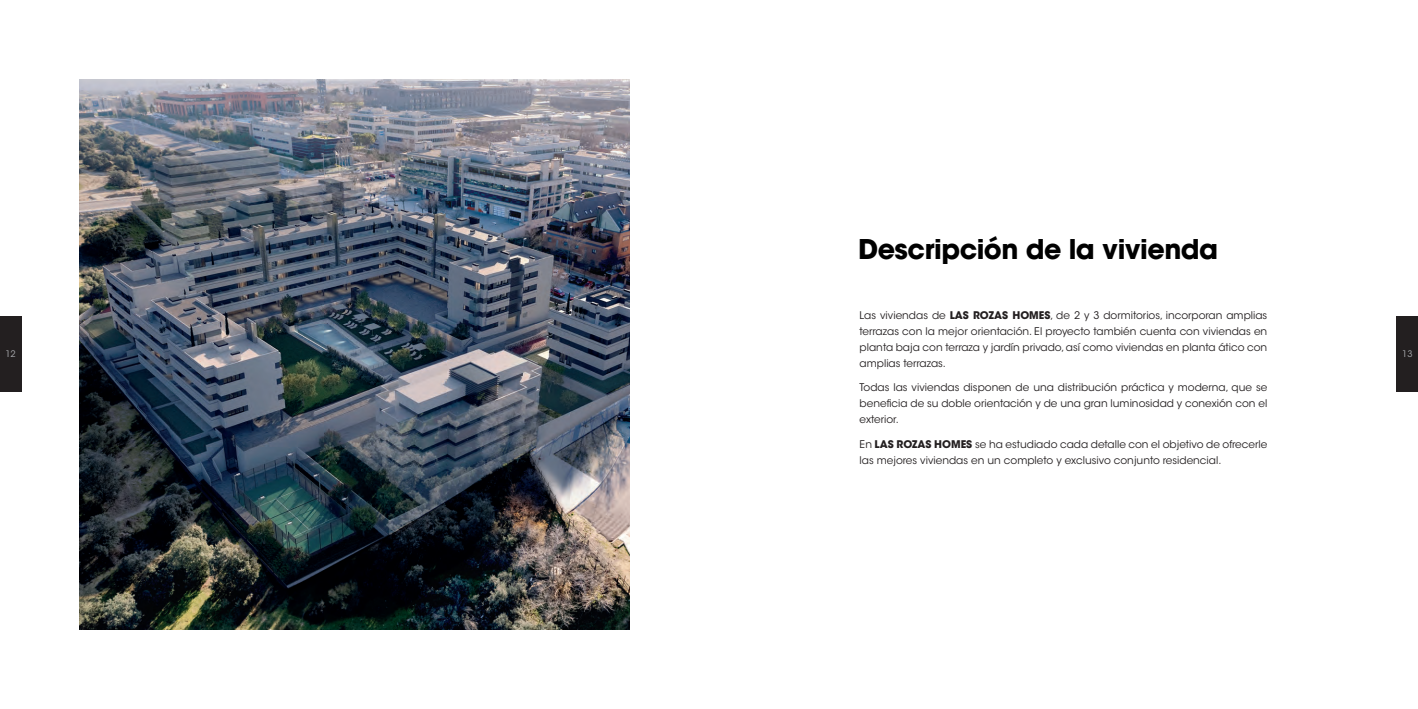
<style>
.page{position:relative;width:1418px;height:709px;background:#fff}
.page>*{position:absolute;margin:0;border:0;box-sizing:border-box;transform-origin:0 0}
.t1{font:700 27px "ITC Avant Garde Std";letter-spacing:-.02em;color:#000}
.t2{font:10.5px/16px "ITC Avant Garde Std";color:#231f20;text-align:justify}
.t3{font:9px "ITC Avant Garde Std";color:#a8a9ad}
.s1{font-weight:700}
</style>
<div class="page">
<div style="left:0;top:317px;width:21px;height:75px;background:#231f20"></div>
<div style="left:1396px;top:317px;width:21px;height:75px;background:#231f20"></div>
<img style="left:79px;top:79px;width:550px;height:550px">
<h1 class="t1" style="left:858px;top:231px;width:361px">Descripción de la vivienda</h1>
<p class="t2" style="left:859px;top:307px;width:409px">Las viviendas de <span class="s1">LAS ROZAS HOMES</span>, de 2 y 3 dormitorios, incorporan amplias terrazas con la mejor orientación. El proyecto también cuenta con viviendas en planta baja con terraza y jardín privado, así como viviendas en planta ático con amplias terrazas.</p>
<p class="t2" style="left:859px;top:380px;width:409px">Todas las viviendas disponen de una distribución práctica y moderna, que se beneficia de su doble orientación y de una gran luminosidad y conexión con el exterior.</p>
<p class="t2" style="left:859px;top:436px;width:409px">En <span class="s1">LAS ROZAS HOMES</span> se ha estudiado cada detalle con el objetivo de ofrecerle las mejores viviendas en un completo y exclusivo conjunto residencial.</p>
<p class="t3" style="left:5px;top:348px;width:12px">12</p>
<p class="t3" style="left:1402px;top:348px;width:12px">13</p>
</div>
